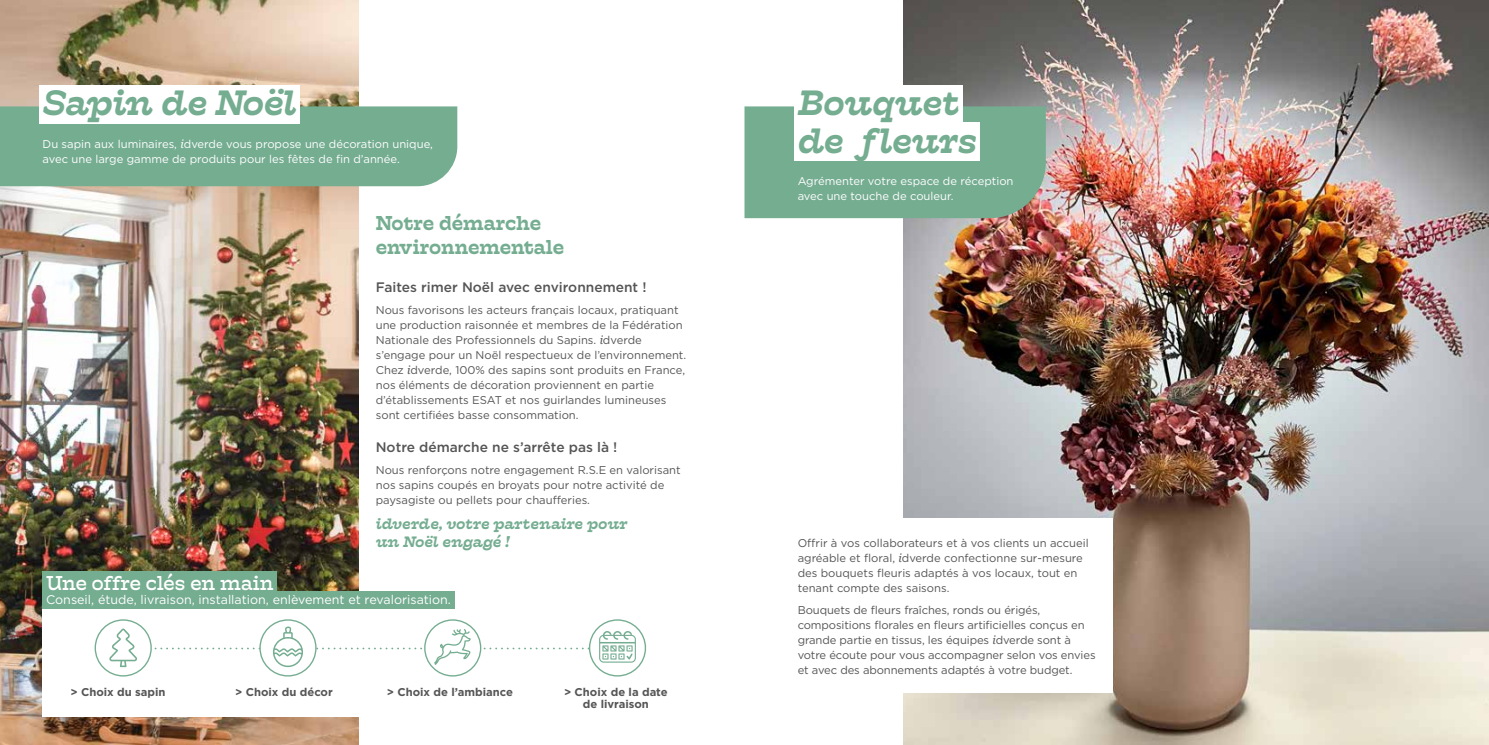
<style>
.page{position:relative;width:1489px;height:745px;background:#fff}
.page>*{position:absolute;margin:0;border:0;box-sizing:border-box;transform-origin:0 0}
.t1{font:italic 500 35px/37.5px "Hatch";letter-spacing:-.005em;color:#75ad91}
.t2{font:500 20px/24px "Hatch";letter-spacing:-.005em;color:#75ad91}
.t3{font:20px "Hatch";letter-spacing:-.005em;color:#fff}
.t4{font:italic 500 15px/18px "Hatch";color:#75ad91}
.t5{font:500 13.75px "Gotham";color:#555}
.t6{font:12.5px "Gotham";color:#fff}
.t7{font:11.25px/15px "Gotham";color:#555}
.t8{font:11.25px/15px "Gotham";color:#fff}
.t9{font:700 11.25px/11.9px "Gotham";color:#555;text-align:center}
.s1{font-family:"Droid Serif";font-style:italic}
</style>
<div class="page">
<img style="left:903px;top:0;width:585px;height:744px">
<div style="left:775px;top:517px;width:338px;height:175px;background:#fff"></div>
<img style="left:0;top:0;width:358px;height:744px">
<div style="left:0;top:106px;width:457px;height:80px;background:#75ad91"></div>
<div style="left:744px;top:106px;width:301px;height:112px;background:#75ad91"></div>
<div style="left:39px;top:85px;width:260px;height:39px;background:#fff"></div>
<div style="left:794px;top:85px;width:168px;height:39px;background:#fff"></div>
<div style="left:794px;top:123px;width:185px;height:38px;background:#fff"></div>
<div style="left:43px;top:607px;width:648px;height:109px;background:#fff"></div>
<div style="left:589px;top:619px;width:57px;height:57px;border:1px solid #75ad91;border-radius:50%"></div>
<svg style="left:260px;top:619px;width:56px;height:56px"></svg>
<div style="left:95px;top:619px;width:57px;height:57px;border:1px solid #75ad91;border-radius:50%"></div>
<svg style="left:109px;top:626px;width:527px;height:40px"></svg>
<div style="left:43px;top:571px;width:234px;height:25px;background:#75ad91"></div>
<div style="left:43px;top:590px;width:411px;height:18px;background:#75ad91"></div>
<h1 class="t1" style="left:43px;top:84px;width:255px">Sapin de Noël</h1>
<p class="t8" style="left:43px;top:136px;width:392px">Du sapin aux luminaires, <span class="s1">i</span>dverde vous propose une décoration unique, avec une large gamme de produits pour les fêtes de fin d’année.</p>
<h2 class="t2" style="left:376px;top:211px;width:190px">Notre démarche environnementale</h2>
<p class="t5" style="left:376px;top:277px;width:272px">Faites rimer Noël avec environnement !</p>
<p class="t7" style="left:376px;top:302px;width:312px">Nous favorisons les acteurs français locaux, pratiquant une production raisonnée et membres de la Fédération Nationale des Professionnels du Sapins. <span class="s1">i</span>dverde s’engage pour un Noël respectueux de l’environnement.<br>Chez <span class="s1">i</span>dverde, 100% des sapins sont produits en France, nos éléments de décoration proviennent en partie d’établissements ESAT et nos guirlandes lumineuses sont certifiées basse consommation.</p>
<p class="t5" style="left:376px;top:437px;width:243px">Notre démarche ne s’arrête pas là !</p>
<p class="t7" style="left:376px;top:461px;width:306px">Nous renforçons notre engagement R.S.E en valorisant nos sapins coupés en broyats pour notre activité de paysagiste ou pellets pour chaufferies.</p>
<h3 class="t4" style="left:376px;top:514px;width:253px">idverde, votre partenaire pour un Noël engagé !</h3>
<h2 class="t3" style="left:46px;top:569px;width:229px">Une offre clés en main</h2>
<p class="t6" style="left:46px;top:591px;width:406px">Conseil, étude, livraison, installation, enlèvement et revalorisation.</p>
<p class="t9" style="left:70px;top:685px;width:96px">&gt; Choix du sapin</p>
<p class="t9" style="left:235px;top:685px;width:99px">&gt; Choix du décor</p>
<p class="t9" style="left:387px;top:685px;width:128px">&gt; Choix de l’ambiance</p>
<p class="t9" style="left:564px;top:685px;width:105px">&gt; Choix de la date de livraison</p>
<h1 class="t1" style="left:797px;top:84px;width:180px">Bouquet de fleurs</h1>
<p class="t8" style="left:797px;top:173px;width:217px">Agrémenter votre espace de réception avec une touche de couleur.</p>
<p class="t7" style="left:797px;top:534px;width:292px">Offrir à vos collaborateurs et à vos clients un accueil agréable et floral, <span class="s1">i</span>dverde confectionne sur-mesure des bouquets fleuris adaptés à vos locaux, tout en tenant compte des saisons.</p>
<p class="t7" style="left:797px;top:601px;width:299px">Bouquets de fleurs fraîches, ronds ou érigés, compositions florales en fleurs artificielles conçus en grande partie en tissus, les équipes <span class="s1">i</span>dverde sont à votre écoute pour vous accompagner selon vos envies et avec des abonnements adaptés à votre budget.</p>
</div>
